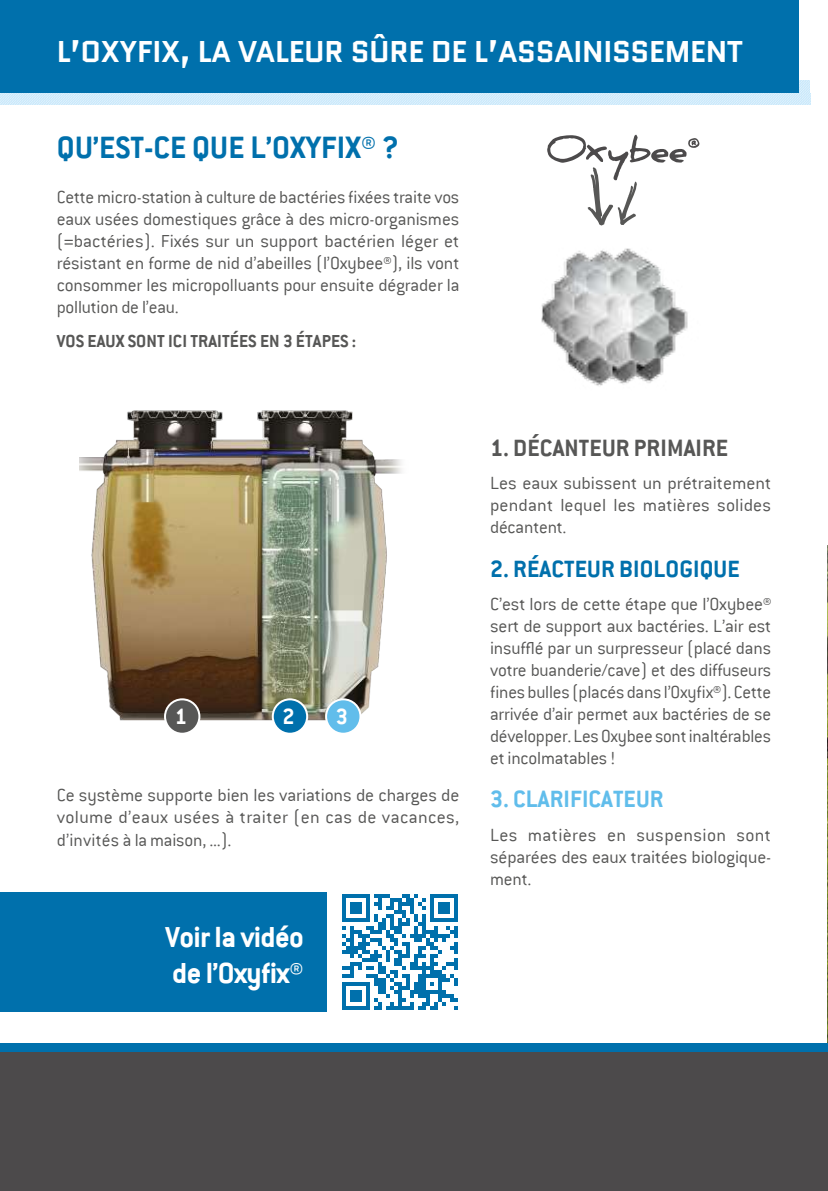
<style>
.page{position:relative;width:828px;height:1191px;background:#fff}
.page>*{position:absolute;margin:0;border:0;box-sizing:border-box;transform-origin:0 0}
.t1{font:700 34px "Conduit ITC";letter-spacing:.005em;color:#0070ac}
.t2{font:700 32px/36px "Conduit ITC";letter-spacing:-.02em;color:#fff}
.t3{font:700 30px "Quantico";letter-spacing:-.01em;color:#fff;scale:.96 1}
.t4{font:700 26px "Conduit ITC";letter-spacing:.005em;color:#0070ac}
.t5{font:700 26px "Conduit ITC";letter-spacing:.005em;color:#575756}
.t6{font:700 26px "Conduit ITC";letter-spacing:.005em;color:#61bdeb}
.t7{font:700 24.2px "Conduit ITC";color:#fff}
.t8{font:300 19.2px/22px "Conduit ITC";letter-spacing:-.005em;color:#575756;text-align:justify}
.t9{font:700 19.2px "Conduit ITC";letter-spacing:.005em;color:#575756}
</style>
<div class="page">
<img style="left:827px;top:545px;width:1px;height:499px">
<div style="left:0;top:1048px;width:828px;height:143px;background:#4c4a4b"></div>
<div style="left:0;top:1042px;width:828px;height:9px;background:#0070ac"></div>
<img style="left:0;top:81px;width:811px;height:24px">
<div style="left:0;top:0;width:798px;height:93px;background:#0070ac"></div>
<svg style="left:547px;top:135px;width:152px;height:90px"></svg>
<img style="left:79px;top:410px;width:323px;height:320px">
<div style="left:165px;top:699px;width:34px;height:34px;background:#575756;border-radius:50%"></div>
<div style="left:164px;top:698px;width:36px;height:36px;border:2px solid #fff;border-radius:50%"></div>
<div style="left:273px;top:699px;width:34px;height:34px;background:#0070ac;border-radius:50%"></div>
<div style="left:272px;top:698px;width:36px;height:36px;border:2px solid #fff;border-radius:50%"></div>
<div style="left:326px;top:699px;width:34px;height:34px;background:#61bdeb;border-radius:50%"></div>
<div style="left:325px;top:698px;width:36px;height:36px;border:2px solid #fff;border-radius:50%"></div>
<img style="left:541px;top:248px;width:147px;height:138px">
<svg style="left:342px;top:894px;width:116px;height:116px"></svg>
<div style="left:0;top:892px;width:326px;height:119px;background:#0070ac"></div>
<h3 class="t3" style="left:57px;top:30px;width:716px">L’OXYFIX, LA VALEUR SÛRE DE L’ASSAINISSEMENT</h3>
<h1 class="t1" style="left:57px;top:128px;width:344px">QU’EST-CE QUE L’OXYFIX® ?</h1>
<p class="t8" style="left:57px;top:186px;width:404px">Cette micro-station à culture de bactéries fixées traite vos eaux usées domestiques grâce à des micro-organismes (=bactéries). Fixés sur un support bactérien léger et résistant en forme de nid d’abeilles (l’Oxybee®), ils vont consommer les micropolluants pour ensuite dégrader la pollution de l’eau.</p>
<p class="t9" style="left:57px;top:329px;width:301px">VOS EAUX SONT ICI TRAITÉES EN 3 ÉTAPES :</p>
<p class="t7" style="left:175px;top:702px;width:14px">1</p>
<p class="t7" style="left:283px;top:702px;width:14px">2</p>
<p class="t7" style="left:336px;top:702px;width:14px">3</p>
<p class="t8" style="left:57px;top:784px;width:404px">Ce système supporte bien les variations de charges de volume d’eaux usées à traiter (en cas de vacances, d’invités à la maison, ...).</p>
<h2 class="t2" style="left:166px;top:918px;width:140px">Voir la vidéo de l’Oxyfix®</h2>
<h3 class="t5" style="left:490px;top:432px;width:240px">1. DÉCANTEUR PRIMAIRE</h3>
<p class="t8" style="left:490px;top:472px;width:283px">Les eaux subissent un prétraitement pendant lequel les matières solides décantent.</p>
<h3 class="t4" style="left:490px;top:553px;width:251px">2. RÉACTEUR BIOLOGIQUE</h3>
<p class="t8" style="left:490px;top:593px;width:283px">C’est lors de cette étape que l’Oxybee® sert de support aux bactéries. L’air est insufflé par un surpresseur (placé dans votre buanderie/cave) et des diffuseurs fines bulles (placés dans l’Oxyfix®). Cette arrivée d’air permet aux bactéries de se développer. Les Oxybee sont inaltérables et incolmatables !</p>
<h3 class="t6" style="left:490px;top:784px;width:175px">3. CLARIFICATEUR</h3>
<p class="t8" style="left:490px;top:823px;width:283px">Les matières en suspension sont séparées des eaux traitées biologique&shy;ment.</p>
</div>
